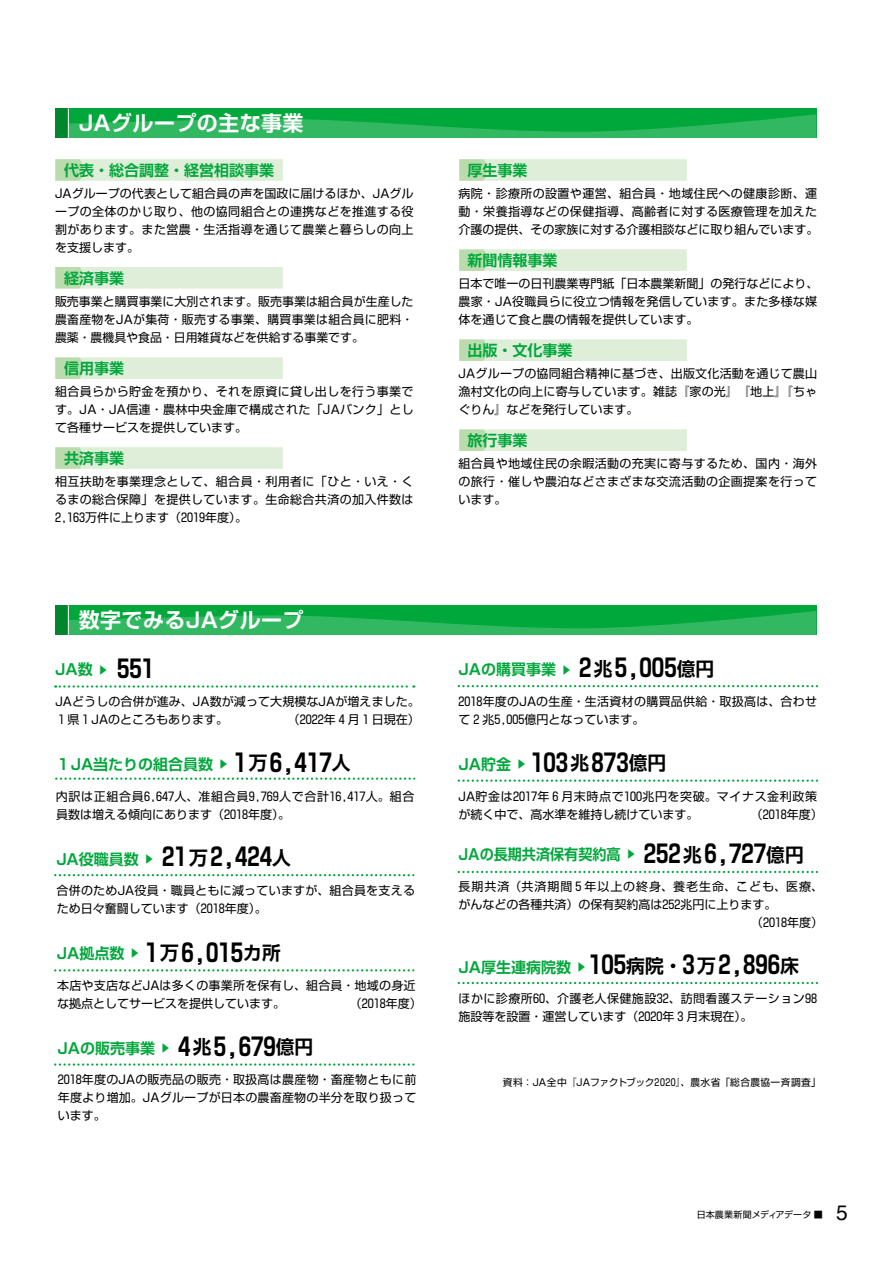
<style>
.page{position:relative;width:893px;height:1263px;background:#fff}
.page>*{position:absolute;margin:0;border:0;box-sizing:border-box;transform-origin:0 0}
.t1{font:700 24.75px "Shin Go Pr 5 De";color:#000}
.t2{font:700 21px "Shin Go Pr 5 De";letter-spacing:.02em;color:#fff}
.t3{font:21px "Helvetica";color:#000}
.t4{font:700 15px "Shin Go Pr 5 De";color:#00a73b}
.t5{font:700 15px "Shin Go Pr 5 De";color:#00a73b;scale:.94 1}
.t6{font:12px/18px "Shin Go Pr 5";letter-spacing:.02em;color:#000;text-align:justify}
.t7{font:12px/18px "Shin Go Pr 5";letter-spacing:.04em;color:#000}
.t8{font:12px "Shin Go Pr 5";color:#000}
.t9{font:12px "Shin Go Pr 5";letter-spacing:.08em;color:#000}
.t10{font:9.75px "Shin Go Pr 5";letter-spacing:.025em;color:#000}
.t11{font:9px "Shin Go Pr 5";letter-spacing:.01em;color:#000}
.s1{font-size:10.5px}
.s2{font-size:18.75px}
</style>
<div class="page">
<svg style="left:55px;top:159px;width:228px;height:22px;background:#dbecd3"></svg>
<svg style="left:459px;top:159px;width:228px;height:22px;background:#dbecd3"></svg>
<svg style="left:459px;top:249px;width:228px;height:22px;background:#dbecd3"></svg>
<svg style="left:459px;top:339px;width:228px;height:22px;background:#dbecd3"></svg>
<svg style="left:459px;top:429px;width:228px;height:22px;background:#dbecd3"></svg>
<svg style="left:55px;top:267px;width:228px;height:22px;background:#dbecd3"></svg>
<svg style="left:55px;top:357px;width:228px;height:22px;background:#dbecd3"></svg>
<svg style="left:55px;top:447px;width:228px;height:22px;background:#dbecd3"></svg>
<svg style="left:55px;top:685px;width:359px;height:3px"></svg>
<svg style="left:56px;top:777px;width:358px;height:3px"></svg>
<svg style="left:55px;top:874px;width:358px;height:2px"></svg>
<svg style="left:55px;top:969px;width:358px;height:2px"></svg>
<svg style="left:55px;top:1063px;width:358px;height:3px"></svg>
<svg style="left:459px;top:779px;width:358px;height:3px"></svg>
<svg style="left:459px;top:685px;width:358px;height:2px"></svg>
<svg style="left:459px;top:871px;width:358px;height:2px"></svg>
<svg style="left:459px;top:982px;width:358px;height:2px"></svg>
<div style="left:55px;top:605px;width:761px;height:30px;background:#00a73b"></div>
<svg style="left:69px;top:611px;width:747px;height:24px"></svg>
<div style="left:55px;top:605px;width:13px;height:30px;background:#00872e"></div>
<hr style="left:68px;top:605px;width:1px;height:30px;background:#fff">
<svg style="left:55px;top:109px;width:761px;height:29px;background:#18ae4d"></svg>
<h2 class="t2" style="left:79px;top:106px;width:226px">JAグループの主な事業</h2>
<p class="t4" style="left:64px;top:158px;width:212px">代表・総合調整・経営相談事業</p>
<p class="t6" style="left:55px;top:184px;width:360px">JAグループの代表として組合員の声を国政に届けるほか、JAグループの全体のかじ取り、他の協同組合との連携などを推進する役割があります。また営農・生活指導を通じて農業と暮らしの向上を支援します。</p>
<p class="t4" style="left:64px;top:266px;width:62px">経済事業</p>
<p class="t6" style="left:55px;top:292px;width:360px">販売事業と購買事業に大別されます。販売事業は組合員が生産した農畜産物をJAが集荷・販売する事業、購買事業は組合員に肥料・農薬・農機具や食品・日用雑貨などを供給する事業です。</p>
<p class="t4" style="left:64px;top:356px;width:62px">信用事業</p>
<p class="t6" style="left:55px;top:382px;width:360px">組合員らから貯金を預かり、それを原資に貸し出しを行う事業です。JA・JA信連・農林中央金庫で構成された「JAバンク」として各種サービスを提供しています。</p>
<p class="t4" style="left:64px;top:446px;width:62px">共済事業</p>
<p class="t6" style="left:55px;top:472px;width:360px">相互扶助を事業理念として、組合員・利用者に「ひと・いえ・くるまの総合保障」を提供しています。生命総合共済の加入件数は2,163万件に上ります（2019年度）。</p>
<h2 class="t2" style="left:79px;top:603px;width:226px">数字でみるJAグループ</h2>
<h1 class="t1" style="left:117px;top:648px;width:39px">551</h1>
<p class="t4" style="left:55px;top:657px;width:54px">JA数 <span class="s1">▶</span></p>
<p class="t6" style="left:55px;top:691px;width:366px">JAどうしの合併が進み、JA数が減って大規模なJAが増えました。<br>1県1JAのところもあります。</p>
<p class="t8" style="left:288px;top:710px;width:134px">（2022年4月1日現在）</p>
<h1 class="t1" style="left:234px;top:742px;width:118px">1<span class="s2">万</span>6,417<span class="s2">人</span></h1>
<p class="t4" style="left:56px;top:752px;width:174px">１JA当たりの組合員数 <span class="s1">▶</span></p>
<p class="t6" style="left:56px;top:786px;width:360px">内訳は正組合員6,647人、准組合員9,769人で合計16,417人。組合員数は増える傾向にあります（2018年度）。</p>
<p class="t4" style="left:56px;top:846px;width:99px">JA役職員数 <span class="s1">▶</span></p>
<p class="t6" style="left:57px;top:880px;width:360px">合併のためJA役員・職員ともに減っていますが、組合員を支えるため日々奮闘しています（2018年度）。</p>
<p class="t4" style="left:57px;top:941px;width:84px">JA拠点数 <span class="s1">▶</span></p>
<p class="t6" style="left:57px;top:975px;width:366px">本店や支店などJAは多くの事業所を保有し、組合員・地域の身近な拠点としてサービスを提供しています。　　　　　 （2018年度）</p>
<p class="t4" style="left:58px;top:1035px;width:114px">JAの販売事業 <span class="s1">▶</span></p>
<p class="t6" style="left:58px;top:1069px;width:360px">2018年度のJAの販売品の販売・取扱高は農産物・畜産物ともに前年度より増加。JAグループが日本の農畜産物の半分を取り扱っています。</p>
<h1 class="t1" style="left:162px;top:837px;width:130px">21<span class="s2">万</span>2,424<span class="s2">人</span></h1>
<h1 class="t1" style="left:146px;top:932px;width:137px">1<span class="s2">万</span>6,015<span class="s2">カ所</span></h1>
<h1 class="t1" style="left:178px;top:1026px;width:137px">4<span class="s2">兆</span>5,679<span class="s2">億円</span></h1>
<p class="t4" style="left:467px;top:158px;width:61px">厚生事業</p>
<p class="t6" style="left:458px;top:184px;width:362px">病院・診療所の設置や運営、組合員・地域住民への健康診断、運動・栄養指導などの保健指導、高齢者に対する医療管理を加えた介護の提供、その家族に対する介護相談などに取り組んでいます。</p>
<p class="t4" style="left:467px;top:248px;width:91px">新聞情報事業</p>
<p class="t6" style="left:458px;top:274px;width:362px">日本で唯一の日刊農業専門紙「日本農業新聞」の発行などにより、農家・JA役職員らに役立つ情報を発信しています。また多様な媒体を通じて食と農の情報を提供しています。</p>
<p class="t4" style="left:467px;top:338px;width:106px">出版・文化事業</p>
<p class="t6" style="left:458px;top:364px;width:360px">JAグループの協同組合精神に基づき、出版文化活動を通じて農山漁村文化の向上に寄与しています。雑誌『家の光』『地上』『ちゃぐりん』などを発行しています。</p>
<p class="t4" style="left:467px;top:428px;width:61px">旅行事業</p>
<p class="t6" style="left:458px;top:454px;width:360px">組合員や地域住民の余暇活動の充実に寄与するため、国内・海外の旅行・催しや農泊などさまざまな交流活動の企画提案を行っています。</p>
<h1 class="t1" style="left:579px;top:648px;width:137px">2<span class="s2">兆</span>5,005<span class="s2">億円</span></h1>
<p class="t4" style="left:458px;top:657px;width:114px">JAの購買事業 <span class="s1">▶</span></p>
<p class="t6" style="left:458px;top:691px;width:360px">2018年度のJAの生産・生活資材の購買品供給・取扱高は、合わせて2兆5,005億円となっています。</p>
<p class="t4" style="left:458px;top:752px;width:69px">JA貯金 <span class="s1">▶</span></p>
<p class="t6" style="left:458px;top:786px;width:366px">JA貯金は2017年6月末時点で100兆円を突破。マイナス金利政策が続く中で、高水準を維持し続けています。　　　　 （2018年度）</p>
<p class="t5" style="left:458px;top:842px;width:190px">JAの長期共済保有契約高 <span class="s1">▶</span></p>
<p class="t9" style="left:458px;top:876px;width:366px">長期共済（共済期間5年以上の終身、養老生命、こども、医療、</p>
<p class="t8" style="left:458px;top:894px;width:320px">がんなどの各種共済）の保有契約高は252兆円に上ります。</p>
<p class="t6" style="left:751px;top:912px;width:73px">（2018年度）</p>
<p class="t4" style="left:458px;top:954px;width:129px">JA厚生連病院数 <span class="s1">▶</span></p>
<p class="t7" style="left:458px;top:988px;width:360px">ほかに診療所60、介護老人保健施設32、訪問看護ステーション98施設等を設置・運営しています（2020年3月末現在）。</p>
<h1 class="t1" style="left:531px;top:742px;width:137px">103<span class="s2">兆</span>873<span class="s2">億円</span></h1>
<h1 class="t1" style="left:644px;top:833px;width:161px">252<span class="s2">兆</span>6,727<span class="s2">億円</span></h1>
<h1 class="t1" style="left:589px;top:944px;width:211px">105<span class="s2">病院・</span>3<span class="s2">万</span>2,896<span class="s2">床</span></h1>
<p class="t10" style="left:503px;top:1074px;width:319px">資料：JA全中『JAファクトブック2020』、農水省「総合農協一斉調査」</p>
<p class="t11" style="left:697px;top:1207px;width:128px">日本農業新聞メディアデータ ■</p>
<h2 class="t3" style="left:836px;top:1196px;width:13px">5</h2>
</div>
